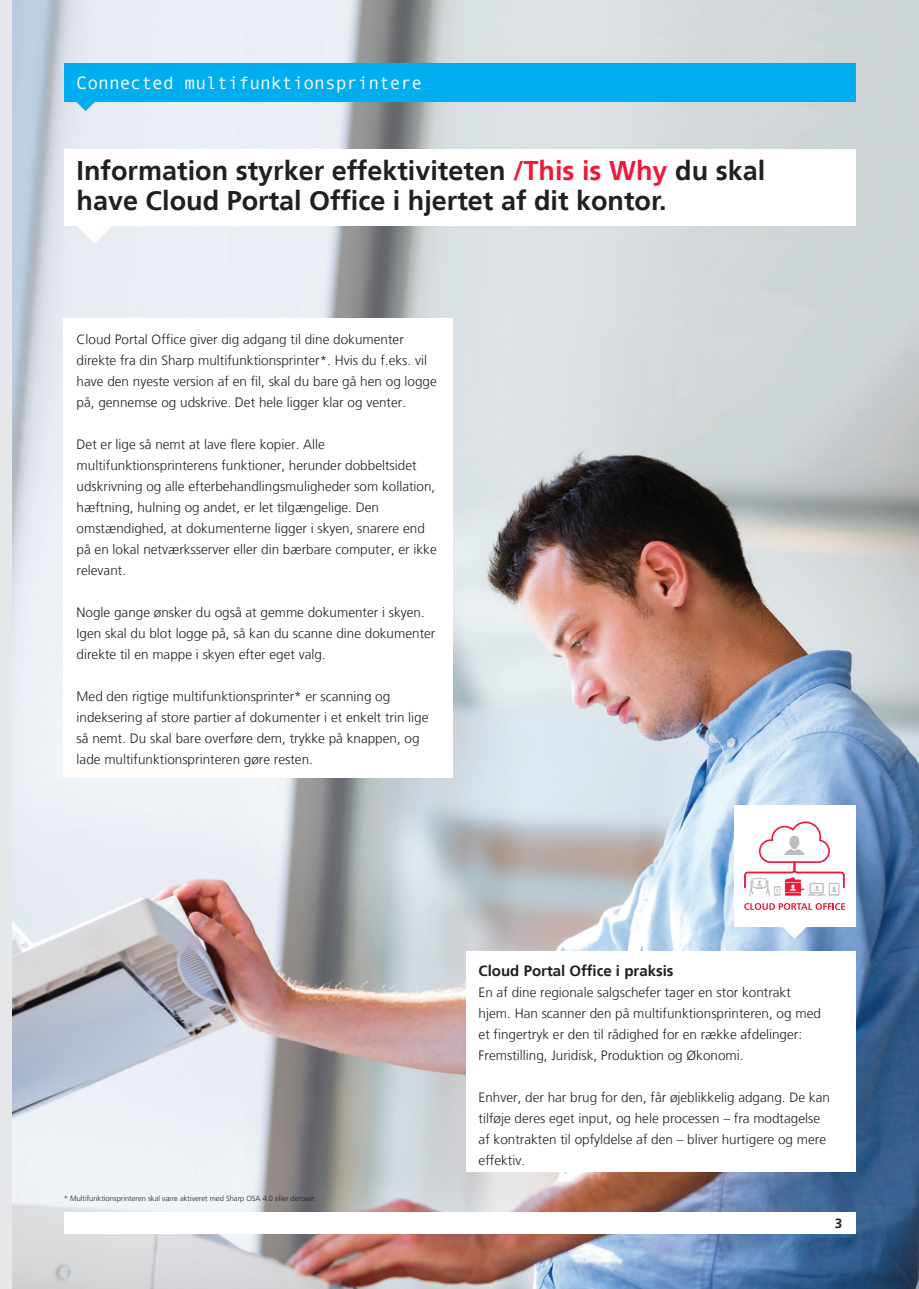
<style>
.page{position:relative;width:919px;height:1289px;background:#fff}
.page>*{position:absolute;margin:0;border:0;box-sizing:border-box;transform-origin:0 0}
.t1{font:700 27px/30px "Frutiger";color:#231f20}
.t2{font:18px "Andale Mono";color:#fff}
.t3{font:700 15px "Frutiger";color:#231f20}
.t4{font:300 13.5px/21px "Frutiger";color:#231f20}
.t5{font:700 13.5px "Frutiger";color:#231f20}
.t6{font:300 7.5px "Frutiger";color:#231f20}
.s1{color:#ed1a3a}
</style>
<div class="page">
<div style="left:0;top:0;width:13px;height:1288px;background:#e6e7e9"></div>
<img style="left:13px;top:0;width:905px;height:1288px">
<div style="left:64px;top:1212px;width:791px;height:21px;background:#fff"></div>
<div style="left:64px;top:149px;width:791px;height:76px;background:#fff"></div>
<svg style="left:77px;top:225px;width:36px;height:18px"></svg>
<div style="left:64px;top:318px;width:389px;height:459px;background:#fff"></div>
<div style="left:466px;top:951px;width:389px;height:220px;background:#fff"></div>
<div style="left:64px;top:64px;width:791px;height:38px;background:#00aeef"></div>
<svg style="left:77px;top:102px;width:18px;height:9px"></svg>
<div style="left:733px;top:805px;width:122px;height:121px;background:#fff"></div>
<svg style="left:744px;top:821px;width:100px;height:75px"></svg>
<svg style="left:744px;top:903px;width:101px;height:35px"></svg>
<p class="t2" style="left:77px;top:71px;width:347px">Connected multifunktionsprintere</p>
<p class="t1" style="left:77px;top:155px;width:690px">Information styrker effektiviteten <span class="s1">/This is Why</span> du skal have Cloud Portal Office i hjertet af dit kontor.</p>
<p class="t4" style="left:77px;top:328px;width:362px">Cloud Portal Office giver dig adgang til dine dokumenter direkte fra din Sharp multifunktionsprinter*. Hvis du f.eks. vil have den nyeste version af en fil, skal du bare gå hen og logge på, gennemse og udskrive. Det hele ligger klar og venter.</p>
<p class="t4" style="left:77px;top:433px;width:362px">Det er lige så nemt at lave flere kopier. Alle multifunktionsprinterens funktioner, herunder dobbeltsidet udskrivning og alle efterbehandlingsmuligheder som kollation, hæftning, hulning og andet, er let tilgængelige. Den omstændighed, at dokumenterne ligger i skyen, snarere end på en lokal netværksserver eller din bærbare computer, er ikke relevant.</p>
<p class="t4" style="left:77px;top:601px;width:360px">Nogle gange ønsker du også at gemme dokumenter i skyen.<br>Igen skal du blot logge på, så kan du scanne dine dokumenter direkte til en mappe i skyen efter eget valg.</p>
<p class="t4" style="left:77px;top:685px;width:353px">Med den rigtige multifunktionsprinter* er scanning og indeksering af store partier af dokumenter i et enkelt trin lige så nemt. Du skal bare overføre dem, trykke på knappen, og lade multifunktionsprinteren gøre resten.</p>
<p class="t6" style="left:64px;top:1194px;width:254px">* Multifunktionsprinteren skal være aktiveret med Sharp OSA 4.0 eller derover.</p>
<p class="t3" style="left:478px;top:962px;width:196px">Cloud Portal Office i praksis</p>
<p class="t4" style="left:478px;top:982px;width:344px">En af dine regionale salgschefer tager en stor kontrakt hjem. Han scanner den på multifunktionsprinteren, og med et fingertryk er den til rådighed for en række afdelinger:<br>Fremstilling, Juridisk, Produktion og Økonomi.</p>
<p class="t4" style="left:478px;top:1087px;width:353px">Enhver, der har brug for den, får øjeblikkelig adgang. De kan tilføje deres eget input, og hele processen – fra modtagelse af kontrakten til opfyldelse af den – bliver hurtigere og mere effektiv.</p>
<p class="t5" style="left:834px;top:1215px;width:9px">3</p>
</div>
